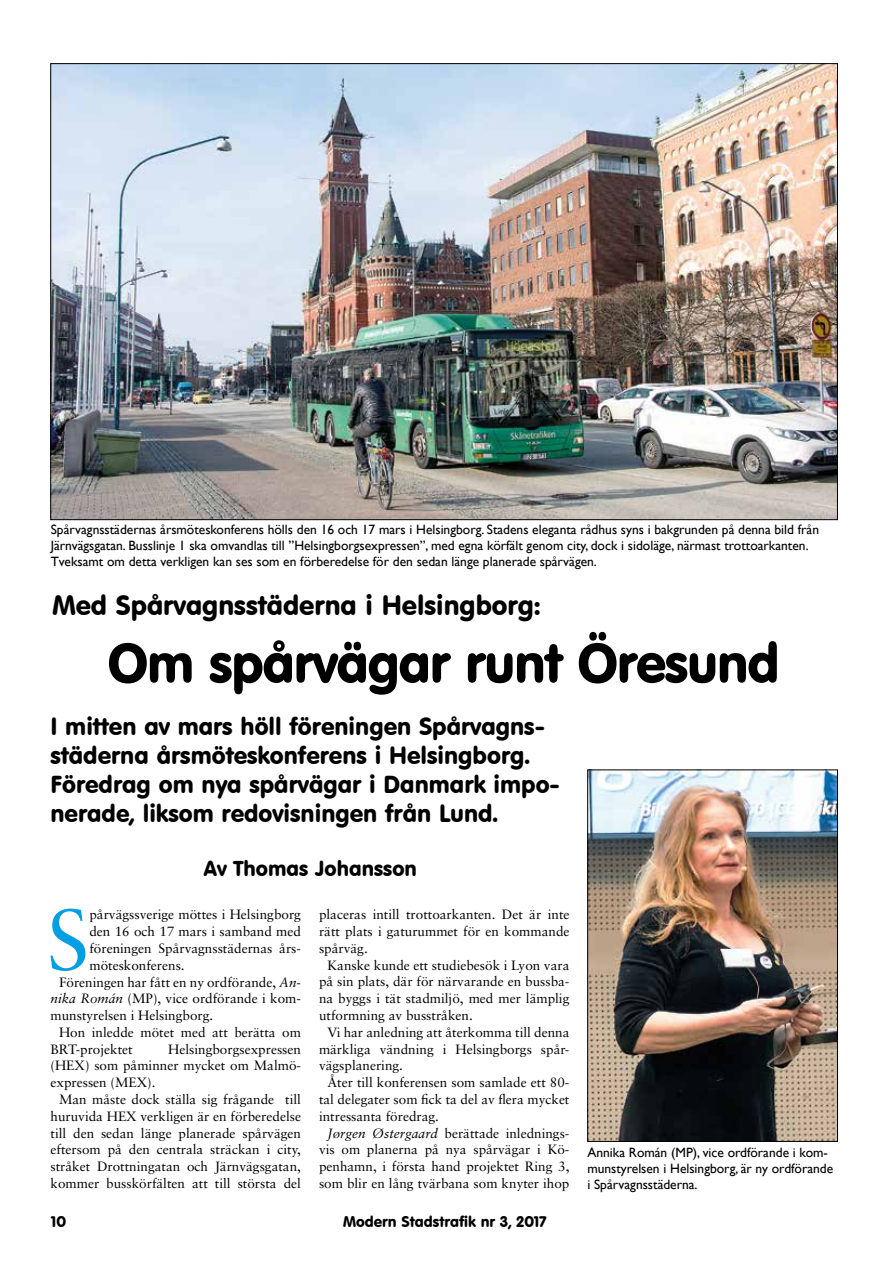
<style>
.page{position:relative;width:893px;height:1263px;background:#fff}
.page>*{position:absolute;margin:0;border:0;box-sizing:border-box;transform-origin:0 0}
.t1{font:85.65px "Sabon";color:#009fe3}
.t2{font:54px "VAG Rounded BT";letter-spacing:-.025em;color:#000}
.t3{font:27px "VAG Rounded BT";color:#000}
.t4{font:24px/28.8px "VAG Rounded BT";color:#000}
.t5{font:21px "VAG Rounded BT";color:#000}
.t6{font:15px "VAG Rounded BT";color:#000}
.t7{font:13.5px/16.8px "Sabon";color:#000;text-align:justify}
.t8{font:13.5px/16.2px "Gill Sans";color:#000}
.s1{font-style:italic}
</style>
<div class="page">
<img style="left:53px;top:65px;width:783px;height:453px">
<img style="left:589px;top:772px;width:247px;height:367px">
<div style="left:587px;top:770px;width:251px;height:371px;border:1px solid #000"></div>
<p class="t8" style="left:51px;top:521px;width:770px">Spårvagnsstädernas årsmöteskonferens hölls den 16 och 17 mars i Helsingborg. Stadens eleganta rådhus syns i bakgrunden på denna bild från<br>Järnvägsgatan. Busslinje 1 ska omvandlas till ”Helsingborgsexpressen”, med egna körfält genom city, dock i sidoläge, närmast trottoarkanten.<br>Tveksamt om detta verkligen kan ses som en förberedelse för den sedan länge planerade spårvägen.</p>
<h3 class="t3" style="left:52px;top:588px;width:489px">Med Spårvagnsstäderna i Helsingborg:</h3>
<h2 class="t2" style="left:107px;top:629px;width:674px">Om spårvägar runt Öresund</h2>
<h3 class="t4" style="left:50px;top:712px;width:511px">I mitten av mars höll föreningen Spårvagns&shy;städerna årsmöteskonferens i Helsingborg.<br>Föredrag om nya spårvägar i Danmark impo&shy;nerade, liksom redovisningen från Lund.</h3>
<h3 class="t5" style="left:204px;top:855px;width:214px">Av Thomas Johansson</h3>
<h1 class="t1" style="left:47px;top:889px;width:44px">S</h1>
<p class="t7" style="left:89px;top:906px;width:213px">pårvägssverige möttes i Helsingborg</p>
<p class="t7" style="left:89px;top:923px;width:213px">den 16 och 17 mars i samband med</p>
<p class="t7" style="left:89px;top:940px;width:213px">föreningen Spårvagnsstädernas års-</p>
<p class="t7" style="left:89px;top:956px;width:97px">möteskonferens.</p>
<p class="t7" style="left:59px;top:973px;width:243px">Föreningen har fått en ny ordförande, <span class="s1">An-</span></p>
<p class="t7" style="left:51px;top:990px;width:252px"><span class="s1">nika Román</span> (MP), vice ordförande i kom-</p>
<p class="t7" style="left:51px;top:1007px;width:164px">munstyrelsen i Helsingborg.</p>
<p class="t7" style="left:59px;top:1024px;width:243px">Hon inledde mötet med att berätta om</p>
<p class="t7" style="left:51px;top:1040px;width:84px">BRT-projektet</p>
<p class="t7" style="left:51px;top:1040px;width:252px;text-indent:118px">Helsingborgsexpressen (HEX) som påminner mycket om Malmö&shy;expressen (MEX).</p>
<p class="t7" style="left:51px;top:1091px;width:252px;text-indent:9px">Man måste dock ställa sig frågande till huruvida HEX verkligen är en förberedelse till den sedan länge planerade spårvägen eftersom på den centrala sträckan i city, stråket Drottningatan och Järnvägsgatan, kommer busskörfälten att till största del</p>
<p class="t7" style="left:319px;top:906px;width:252px">placeras intill trottoarkanten. Det är inte rätt plats i gaturummet för en kommande spårväg.</p>
<p class="t7" style="left:319px;top:956px;width:252px;text-indent:9px">Kanske kunde ett studiebesök i Lyon vara på sin plats, där för närvarande en bussba&shy;na byggs i tät stadmiljö, med mer lämplig utformning av busstråken.</p>
<p class="t7" style="left:319px;top:1023px;width:252px;text-indent:9px">Vi har anledning att återkomma till denna märkliga vändning i Helsingborgs spår&shy;vägsplanering.</p>
<p class="t7" style="left:319px;top:1074px;width:252px;text-indent:9px">Åter till konferensen som samlade ett 80- tal delegater som fick ta del av flera mycket intressanta föredrag.</p>
<p class="t7" style="left:319px;top:1124px;width:252px;text-indent:9px"><span class="s1">Jørgen Østergaard</span> berättade inlednings&shy;vis om planerna på nya spårvägar i Kö&shy;penhamn, i första hand projektet Ring 3, som blir en lång tvärbana som knyter ihop</p>
<p class="t6" style="left:51px;top:1212px;width:17px">10</p>
<p class="t6" style="left:343px;top:1212px;width:205px">Modern Stadstrafik nr 3, 2017</p>
<p class="t8" style="left:587px;top:1144px;width:247px">Annika Román (MP), vice ordförande i kom&shy;munstyrelsen i Helsingborg, är ny ordförande i Spårvagnsstäderna.</p>
</div>
